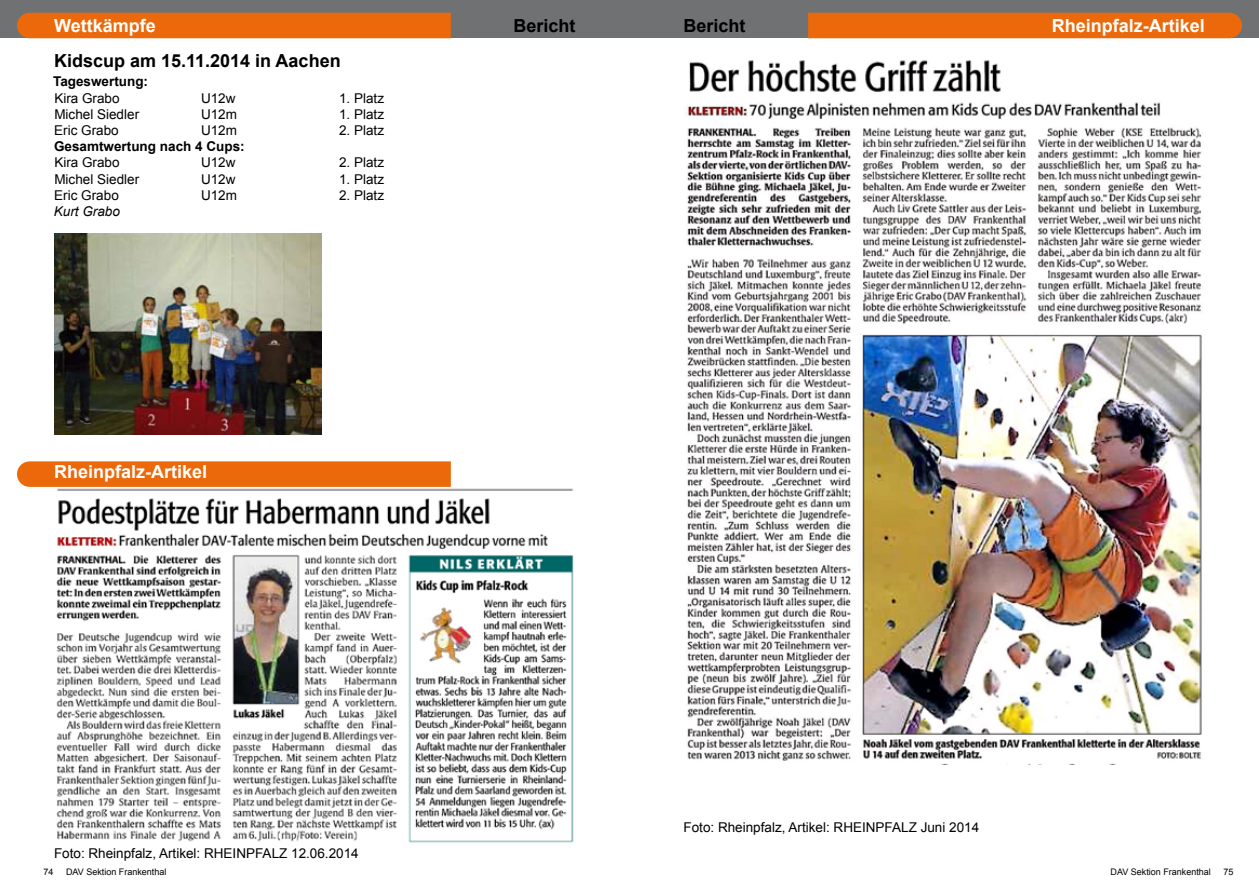
<style>
.page{position:relative;width:1259px;height:893px;background:#fff}
.page>*{position:absolute;margin:0;border:0;box-sizing:border-box;transform-origin:0 0}
.t1{font:700 18px "Arial";color:#fff}
.t2{font:700 18px "Arial";color:#000}
.t3{font:13.5px "Arial";color:#000}
.t4{font:700 13.5px "Arial";color:#000}
.t5{font:italic 13.5px "Arial";color:#000}
.t6{font:9px "Arial";color:#000}
</style>
<div class="page">
<div style="left:0;top:0;width:629px;height:38px;background:#707173"></div>
<div style="left:17px;top:13px;width:434px;height:25px;background:#eb690a"></div>
<div style="left:629px;top:0;width:630px;height:38px;background:#707173"></div>
<div style="left:808px;top:13px;width:434px;height:25px;background:#eb690a"></div>
<img style="left:54px;top:234px;width:267px;height:201px">
<img style="left:56px;top:488px;width:518px;height:355px">
<svg style="left:17px;top:461px;width:434px;height:26px;background:#eb6c10"></svg>
<img style="left:687px;top:60px;width:515px;height:704px">
<h1 class="t1" style="left:54px;top:16px;width:103px">Wettkämpfe</h1>
<h1 class="t2" style="left:54px;top:51px;width:288px">Kidscup am 15.11.2014 in Aachen</h1>
<p class="t4" style="left:53px;top:74px;width:97px">Tageswertung:</p>
<p class="t3" style="left:54px;top:90px;width:67px">Kira Grabo</p>
<p class="t3" style="left:201px;top:90px;width:36px">U12w</p>
<p class="t3" style="left:339px;top:90px;width:47px">1. Platz</p>
<p class="t3" style="left:54px;top:107px;width:86px">Michel Siedler</p>
<p class="t3" style="left:201px;top:107px;width:38px">U12m</p>
<p class="t3" style="left:339px;top:107px;width:47px">1. Platz</p>
<p class="t3" style="left:54px;top:123px;width:66px">Eric Grabo</p>
<p class="t3" style="left:201px;top:123px;width:38px">U12m</p>
<p class="t3" style="left:339px;top:123px;width:47px">2. Platz</p>
<p class="t4" style="left:54px;top:139px;width:192px">Gesamtwertung nach 4 Cups:</p>
<p class="t3" style="left:54px;top:155px;width:67px">Kira Grabo</p>
<p class="t3" style="left:201px;top:155px;width:36px">U12w</p>
<p class="t3" style="left:339px;top:155px;width:47px">2. Platz</p>
<p class="t3" style="left:54px;top:171px;width:86px">Michel Siedler</p>
<p class="t3" style="left:201px;top:171px;width:36px">U12w</p>
<p class="t3" style="left:339px;top:171px;width:47px">1. Platz</p>
<p class="t3" style="left:54px;top:188px;width:66px">Eric Grabo</p>
<p class="t3" style="left:201px;top:188px;width:38px">U12m</p>
<p class="t3" style="left:339px;top:188px;width:47px">2. Platz</p>
<p class="t5" style="left:54px;top:204px;width:68px">Kurt Grabo</p>
<h1 class="t1" style="left:54px;top:462px;width:155px">Rheinpfalz-Artikel</h1>
<h1 class="t2" style="left:513px;top:16px;width:64px">Bericht</h1>
<h1 class="t2" style="left:683px;top:16px;width:64px">Bericht</h1>
<h1 class="t1" style="left:1052px;top:16px;width:155px">Rheinpfalz-Artikel</h1>
<p class="t3" style="left:54px;top:846px;width:306px">Foto: Rheinpfalz, Artikel: RHEINPFALZ 12.06.2014</p>
<p class="t6" style="left:44px;top:867px;width:12px">74</p>
<p class="t6" style="left:66px;top:867px;width:102px">DAV Sektion Frankenthal</p>
<p class="t3" style="left:683px;top:819px;width:297px">Foto: Rheinpfalz, Artikel: RHEINPFALZ Juni 2014</p>
<p class="t6" style="left:1110px;top:867px;width:102px">DAV Sektion Frankenthal</p>
<p class="t6" style="left:1223px;top:867px;width:12px">75</p>
</div>
